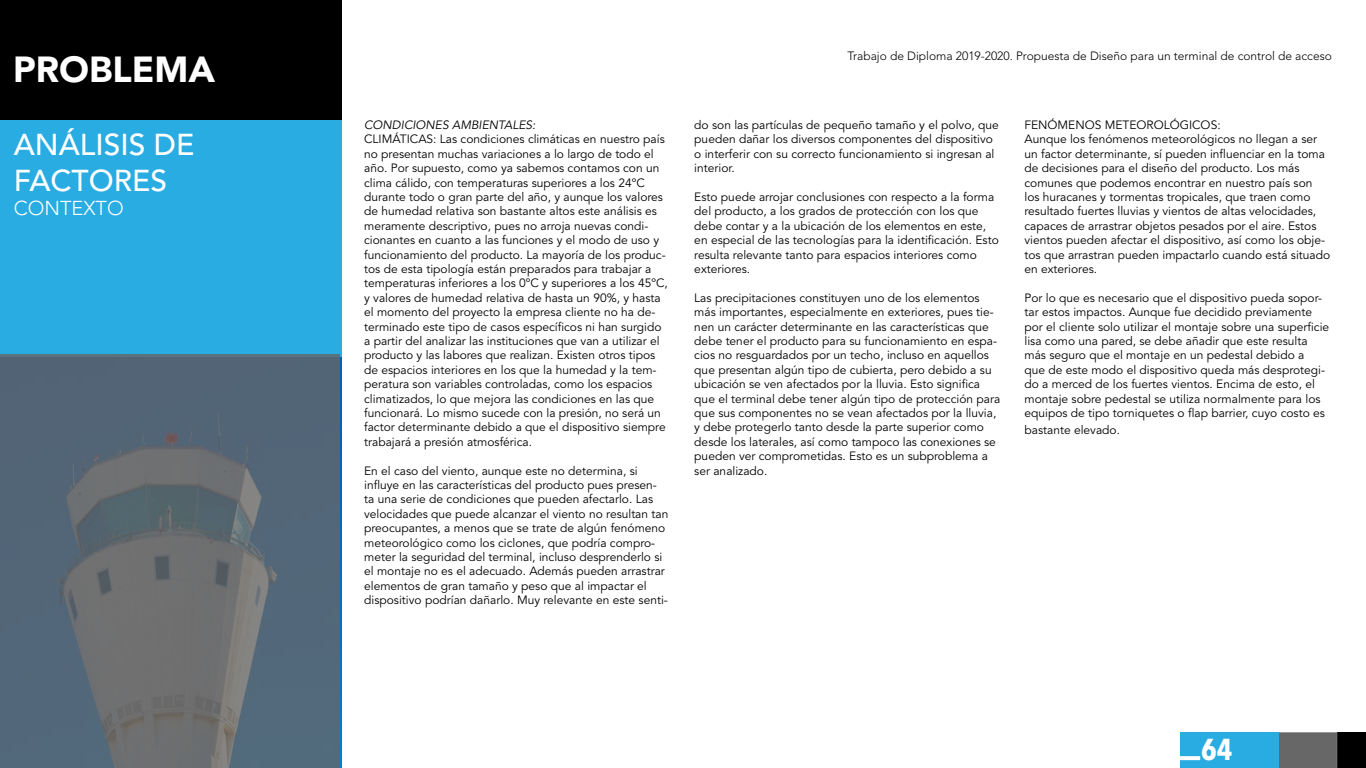
<style>
.page{position:relative;width:1366px;height:768px;background:#fff}
.page>*{position:absolute;margin:0;border:0;box-sizing:border-box;transform-origin:0 0}
.t1{font:900 36px "Avenir LT Std";color:#fff}
.t2{font:500 30px/36px "Avenir LT Std";color:#fff}
.t3{font:700 condensed 30px "Avenir Next LT Pro";color:#fff}
.t4{font:300 20px "Avenir LT Std";color:#fff}
.t5{font:12px/14.4px "Avenir LT Std";color:#000}
.t6{font:300 12px "Avenir LT Std";color:#000}
.t7{font:italic 12px "Avenir LT Std";color:#000}
</style>
<div class="page">
<div style="left:0;top:0;width:342px;height:120px;background:#000"></div>
<div style="left:0;top:120px;width:342px;height:236px;background:#29ace2"></div>
<div style="left:1337px;top:732px;width:29px;height:36px;background:#000"></div>
<div style="left:1278px;top:732px;width:59px;height:36px;background:#676767"></div>
<div style="left:1180px;top:732px;width:98px;height:36px;background:#29ace2"></div>
<svg style="left:1180px;top:756px;width:20px;height:4px"></svg>
<svg style="left:0;top:354px;width:340px;height:414px;background:#5c6975"></svg>
<h1 class="t1" style="left:13px;top:48px;width:203px">PROBLEMA</h1>
<p class="t6" style="left:847px;top:49px;width:486px">Trabajo de Diploma 2019-2020. Propuesta de Diseño para un terminal de control de acceso</p>
<h2 class="t2" style="left:14px;top:127px;width:182px">ANÁLISIS DE<br>FACTORES</h2>
<h3 class="t4" style="left:14px;top:196px;width:112px">CONTEXTO</h3>
<p class="t7" style="left:364px;top:118px;width:173px">CONDICIONES AMBIENTALES:</p>
<p class="t5" style="left:364px;top:132px;width:305px">CLIMÁTICAS: Las condiciones climáticas en nuestro país no presentan muchas variaciones a lo largo de todo el año. Por supuesto, como ya sabemos contamos con un clima cálido, con temperaturas superiores a los 24ºC durante todo o gran parte del año, y aunque los valores de humedad relativa son bastante altos este análisis es meramente descriptivo, pues no arroja nuevas condi&shy;cionantes en cuanto a las funciones y el modo de uso y funcionamiento del producto. La mayoría de los produc&shy;tos de esta tipología están preparados para trabajar a temperaturas inferiores a los 0ºC y superiores a los 45ºC, y valores de humedad relativa de hasta un 90%, y hasta el momento del proyecto la empresa cliente no ha de&shy;terminado este tipo de casos específicos ni han surgido a partir del analizar las instituciones que van a utilizar el producto y las labores que realizan. Existen otros tipos de espacios interiores en los que la humedad y la tem&shy;peratura son variables controladas, como los espacios climatizados, lo que mejora las condiciones en las que funcionará. Lo mismo sucede con la presión, no será un factor determinante debido a que el dispositivo siempre trabajará a presión atmosférica.</p>
<p class="t5" style="left:364px;top:464px;width:306px">En el caso del viento, aunque este no determina, si influye en las características del producto pues presen&shy;ta una serie de condiciones que pueden afectarlo. Las velocidades que puede alcanzar el viento no resultan tan preocupantes, a menos que se trate de algún fenómeno meteorológico como los ciclones, que podría compro&shy;meter la seguridad del terminal, incluso desprenderlo si el montaje no es el adecuado. Además pueden arrastrar elementos de gran tamaño y peso que al impactar el dispositivo podrían dañarlo. Muy relevante en este senti-</p>
<p class="t5" style="left:694px;top:118px;width:306px">do son las partículas de pequeño tamaño y el polvo, que pueden dañar los diversos componentes del dispositivo o interferir con su correcto funcionamiento si ingresan al interior.</p>
<p class="t5" style="left:694px;top:190px;width:306px">Esto puede arrojar conclusiones con respecto a la forma del producto, a los grados de protección con los que debe contar y a la ubicación de los elementos en este, en especial de las tecnologías para la identificación. Esto resulta relevante tanto para espacios interiores como exteriores.</p>
<p class="t5" style="left:694px;top:291px;width:307px">Las precipitaciones constituyen uno de los elementos más importantes, especialmente en exteriores, pues tie&shy;nen un carácter determinante en las características que debe tener el producto para su funcionamiento en espa&shy;cios no resguardados por un techo, incluso en aquellos que presentan algún tipo de cubierta, pero debido a su ubicación se ven afectados por la lluvia. Esto significa que el terminal debe tener algún tipo de protección para que sus componentes no se vean afectados por la lluvia, y debe protegerlo tanto desde la parte superior como desde los laterales, así como tampoco las conexiones se pueden ver comprometidas. Esto es un subproblema a ser analizado.</p>
<p class="t5" style="left:1024px;top:118px;width:307px">FENÓMENOS METEOROLÓGICOS:<br>Aunque los fenómenos meteorológicos no llegan a ser un factor determinante, sí pueden influenciar en la toma de decisiones para el diseño del producto. Los más comunes que podemos encontrar en nuestro país son los huracanes y tormentas tropicales, que traen como resultado fuertes lluvias y vientos de altas velocidades, capaces de arrastrar objetos pesados por el aire. Estos vientos pueden afectar el dispositivo, así como los obje&shy;tos que arrastran pueden impactarlo cuando está situado en exteriores.</p>
<p class="t5" style="left:1024px;top:291px;width:306px">Por lo que es necesario que el dispositivo pueda sopor&shy;tar estos impactos. Aunque fue decidido previamente por el cliente solo utilizar el montaje sobre una superficie lisa como una pared, se debe añadir que este resulta más seguro que el montaje en un pedestal debido a<br>que de este modo el dispositivo queda más desprotegi&shy;do a merced de los fuertes vientos. Encima de esto, el montaje sobre pedestal se utiliza normalmente para los equipos de tipo torniquetes o flap barrier, cuyo costo es</p>
<p class="t5" style="left:1024px;top:423px;width:97px">bastante elevado.</p>
<h2 class="t3" style="left:1201px;top:731px;width:33px">64</h2>
</div>
